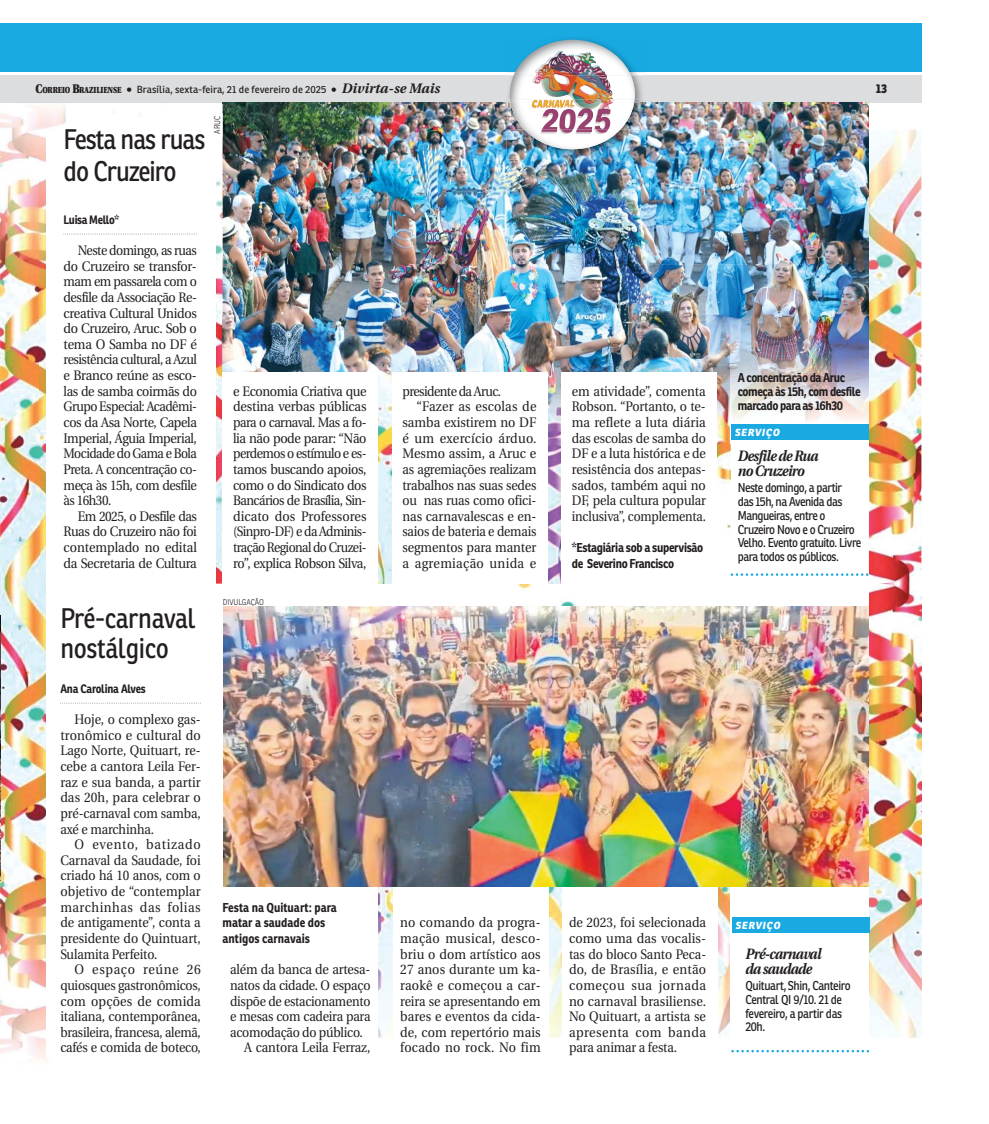
<style>
.page{position:relative;width:989px;height:1124px;background:#fff}
.page>*{position:absolute;margin:0;border:0;box-sizing:border-box;transform-origin:0 0}
.t1{font:27.5px/32.5px "Ronnia";letter-spacing:-.04em;color:#231f20;scale:.9 1}
.t2{font:27.5px/30px "Ronnia";letter-spacing:-.015em;color:#231f20;scale:.9 1}
.t3{font:italic 700 15px/15px "Utopia";letter-spacing:-.045em;color:#231f20;scale:.9 1}
.t4{font:13.75px/15.6px "Utopia";letter-spacing:-.015em;color:#231f20;text-align:justify;scale:.92 1}
.t5{font:13.75px/15.6px "Utopia";letter-spacing:-.015em;color:#231f20;text-align:justify;scale:.91 1}
.t6{font:13.75px/15.6px "Utopia";letter-spacing:-.015em;color:#231f20;text-align:justify;scale:.9 1}
.t7{font:13.75px "Utopia";letter-spacing:-.015em;color:#231f20;scale:.89 1}
.t8{font:13.75px "Utopia";letter-spacing:.02em;color:#231f20;scale:.92 1}
.t9{font:13.75px "Utopia";letter-spacing:-.045em;color:#231f20;scale:.9 1}
.t10{font:13.75px "Utopia";letter-spacing:.01em;color:#231f20;scale:.92 1}
.t11{font:13.75px "Utopia";letter-spacing:.025em;color:#231f20;scale:.92 1}
.t12{font:12.5px/13.8px "Ronnia";letter-spacing:-.045em;color:#231f20;scale:.9 1}
.t13{font:700 12.5px/13.8px "Ronnia";letter-spacing:-.03em;color:#231f20;scale:.9 1}
.t14{font:700 12.5px/15.6px "Ronnia";color:#231f20;scale:.9 1}
.t15{font:800 12.5px "Ronnia";color:#231f20;scale:.9 1}
.t16{font:700 11.88px "Ronnia";letter-spacing:-.03em;color:#231f20;scale:.9 1}
.t17{font:10px "Ronnia";letter-spacing:.005em;color:#231f20}
.t18{font:italic 800 10px "Ronnia";letter-spacing:.075em;color:#fff}
.t19{font:300 8.12px "Ronnia";color:#231f20;scale:.9 1}
.s1{font-family:"Utopia";font-weight:900;font-size:12.5px}
.s2{font-family:"Utopia";font-weight:900;font-size:8.75px}
.s3{font-family:"Utopia";font-weight:700;font-style:italic;font-size:13.75px}
</style>
<div class="page">
<div style="left:0;top:75px;width:921px;height:28px;background:#dcddde"></div>
<div style="left:0;top:23px;width:921px;height:49px;background:#19aae2"></div>
<img style="left:0;top:583px;width:46px;height:447px">
<img style="left:0;top:1030px;width:48px;height:31px">
<div style="left:46px;top:567px;width:754px;height:499px;background:#fff;border-radius:15px"></div>
<img style="left:868px;top:130px;width:53px;height:907px">
<img style="left:717px;top:399px;width:13px;height:131px">
<img style="left:377px;top:584px;width:353px;height:453px">
<img style="left:869px;top:583px;width:52px;height:1px">
<img style="left:40px;top:434px;width:182px;height:149px">
<img style="left:0;top:106px;width:40px;height:477px">
<img style="left:40px;top:105px;width:182px;height:329px">
<img style="left:222px;top:102px;width:284px;height:1px">
<img style="left:215px;top:567px;width:7px;height:16px">
<img style="left:281px;top:264px;width:360px;height:320px">
<img style="left:641px;top:103px;width:227px;height:161px">
<img style="left:641px;top:264px;width:113px;height:135px">
<img style="left:754px;top:264px;width:114px;height:53px">
<img style="left:222px;top:104px;width:82px;height:212px">
<img style="left:303px;top:104px;width:338px;height:26px">
<img style="left:222px;top:316px;width:59px;height:56px">
<img style="left:222px;top:103px;width:419px;height:1px">
<img style="left:281px;top:130px;width:239px;height:134px">
<img style="left:520px;top:160px;width:121px;height:104px">
<div style="left:46px;top:133px;width:169px;height:919px;background:#fff"></div>
<div style="left:222px;top:372px;width:155px;height:211px;background:#fff"></div>
<div style="left:393px;top:886px;width:155px;height:166px;background:#fff"></div>
<div style="left:562px;top:886px;width:155px;height:166px;background:#fff"></div>
<div style="left:730px;top:574px;width:139px;height:478px;background:#fff"></div>
<div style="left:392px;top:372px;width:156px;height:211px;background:#fff"></div>
<div style="left:561px;top:372px;width:155px;height:211px;background:#fff"></div>
<img style="left:730px;top:317px;width:138px;height:105px">
<svg style="left:65px;top:234px;width:132px;height:1px"></svg>
<div style="left:731px;top:424px;width:137px;height:16px;background:#1ba9e1"></div>
<svg style="left:730px;top:573px;width:138px;height:2px"></svg>
<div style="left:732px;top:916px;width:137px;height:16px;background:#1ba9e1"></div>
<svg style="left:731px;top:1050px;width:138px;height:2px"></svg>
<div style="left:213px;top:112px;width:9px;height:27px;background:#fff;border-radius:3px"></div>
<svg style="left:60px;top:702px;width:141px;height:1px"></svg>
<img style="left:506px;top:38px;width:139px;height:65px">
<img style="left:506px;top:130px;width:139px;height:30px">
<img style="left:513px;top:72px;width:118px;height:3px">
<img style="left:510px;top:75px;width:125px;height:29px">
<img style="left:515px;top:51px;width:70px;height:21px">
<img style="left:534px;top:103px;width:100px;height:27px">
<img style="left:524px;top:130px;width:96px;height:19px">
<img style="left:535px;top:72px;width:72px;height:3px">
<img style="left:532px;top:75px;width:81px;height:24px">
<img style="left:535px;top:52px;width:70px;height:20px">
<img style="left:565px;top:99px;width:48px;height:5px">
<img style="left:574px;top:103px;width:30px;height:27px">
<img style="left:575px;top:130px;width:33px;height:4px">
<svg style="left:532px;top:100px;width:34px;height:8px"></svg>
<img style="left:541px;top:109px;width:34px;height:21px">
<img style="left:559px;top:130px;width:14px;height:4px">
<img style="left:540px;top:130px;width:17px;height:4px">
<img style="left:223px;top:606px;width:645px;height:280px">
<img style="left:0;top:615px;width:1px;height:265px">
<p class="t17" style="left:36px;top:85px;width:406px"><span class="s1">C</span><span class="s2">ORREIO</span> <span class="s1">B</span><span class="s2">RAZILIENSE</span> <span class="s1">•</span> Brasília, sexta-feira, 21 de fevereiro de 2025 <span class="s1">•</span> <span class="s3">Divirta-se Mais</span></p>
<p class="t15" style="left:876px;top:84px;width:14px">13</p>
<h1 class="t1" style="left:64px;top:125px;width:159px">Festa nas ruas do Cruzeiro</h1>
<p class="t19" style="left:213px;top:133px;width:21px;rotate:-90deg">ARUC</p>
<p class="t16" style="left:64px;top:214px;width:63px">Luisa Mello*</p>
<p class="t6" style="left:64px;top:243px;width:150px;text-indent:14px">Neste domingo, as ruas do Cruzeiro se transfor&shy;mam em passarela com o desfile da Associação Re&shy;creativa Cultural Unidos do Cruzeiro, Aruc. Sob o tema O Samba no DF é resistência cultural, a Azul e Branco reúne as esco&shy;las de samba coirmãs do Grupo Especial: Acadêmi&shy;cos da Asa Norte, Capela Imperial, Águia Imperial, Mocidade do Gama e Bola Preta. A concentração co&shy;meça às 15h, com desfile às 16h30.</p>
<p class="t5" style="left:64px;top:508px;width:148px;text-indent:14px">Em 2025, o Desfile das Ruas do Cruzeiro não foi contemplado no edital da Secretaria de Cultura</p>
<h1 class="t2" style="left:60px;top:604px;width:152px">Pré-carnaval nostálgico</h1>
<p class="t16" style="left:60px;top:683px;width:96px">Ana Carolina Alves</p>
<p class="t5" style="left:60px;top:711px;width:156px;text-indent:14px">Hoje, o complexo gas&shy;tronômico e cultural do Lago Norte, Quituart, re&shy;cebe a cantora Leila Fer&shy;raz e sua banda, a partir das 20h, para celebrar o pré-carnaval com samba, axé e marchinha.</p>
<p class="t4" style="left:60px;top:836px;width:154px;text-indent:14px">O evento, batizado Carnaval da Saudade, foi criado há 10 anos, com o objetivo de “contemplar marchinhas das folias de antigamente”, conta a presidente do Quintuart, Sulamita Perfeito.</p>
<p class="t4" style="left:60px;top:961px;width:154px;text-indent:14px">O espaço reúne 26 quiosques gastronômicos, com opções de comida italiana, contemporânea, brasileira, francesa, alemã, cafés e comida de boteco,</p>
<p class="t4" style="left:233px;top:383px;width:146px">e Economia Criativa que destina verbas públicas para o carnaval. Mas a fo&shy;lia não pode parar: “Não perdemos o estímulo e es&shy;tamos buscando apoios, como o do Sindicato dos Bancários de Brasília, Sin&shy;dicato dos Professores (Sinpro-DF) e da Adminis&shy;tração Regional do Cruzei&shy;ro”, explica Robson Silva,</p>
<p class="t19" style="left:223px;top:597px;width:47px">DIVULGAÇÃO</p>
<p class="t14" style="left:222px;top:900px;width:128px">Festa na Quituart: para matar a saudade dos antigos carnavais</p>
<p class="t5" style="left:230px;top:961px;width:156px">além da banca de artesa-</p>
<p class="t6" style="left:230px;top:977px;width:157px">natos da cidade. O espaço</p>
<p class="t7" style="left:230px;top:993px;width:159px">dispõe de estacionamento</p>
<p class="t6" style="left:230px;top:1008px;width:157px">e mesas com cadeira para</p>
<p class="t6" style="left:230px;top:1024px;width:149px">acomodação do público.</p>
<p class="t5" style="left:244px;top:1039px;width:140px">A cantora Leila Ferraz,</p>
<p class="t9" style="left:402px;top:383px;width:111px">presidente da Aruc.</p>
<p class="t10" style="left:416px;top:399px;width:132px">“Fazer as escolas de</p>
<p class="t4" style="left:402px;top:414px;width:147px">samba existirem no DF</p>
<p class="t8" style="left:402px;top:430px;width:147px">é um exercício árduo.</p>
<p class="t4" style="left:402px;top:446px;width:147px">Mesmo assim, a Aruc e</p>
<p class="t6" style="left:402px;top:461px;width:150px">as agremiações realizam</p>
<p class="t6" style="left:402px;top:477px;width:150px">trabalhos nas suas sedes</p>
<p class="t6" style="left:402px;top:493px;width:150px">ou nas ruas como ofici-</p>
<p class="t5" style="left:402px;top:508px;width:149px">nas carnavalescas e en-</p>
<p class="t7" style="left:402px;top:524px;width:152px">saios de bateria e demais</p>
<p class="t5" style="left:402px;top:539px;width:149px">segmentos para manter</p>
<p class="t11" style="left:402px;top:555px;width:147px">a agremiação unida e</p>
<p class="t5" style="left:572px;top:383px;width:149px">em atividade”, comenta Robson. “Portanto, o te&shy;ma reflete a luta diária das escolas de samba do DF e a luta histórica e de resistência dos antepas&shy;sados, também aqui no DF, pela cultura popular inclusiva”, complementa.</p>
<p class="t13" style="left:572px;top:541px;width:148px;line-height:15.6px">*Estagiária sob a supervisão de Severino Francisco</p>
<p class="t13" style="left:737px;top:372px;width:138px">A concentração da Aruc começa às 15h, com desfile marcado para as 16h30</p>
<p class="t18" style="left:735px;top:428px;width:46px">SERVIÇO</p>
<p class="t3" style="left:737px;top:449px;width:91px">Desfile de Rua no Cruzeiro</p>
<p class="t12" style="left:737px;top:482px;width:139px">Neste domingo, a partir<br>das 15h, na Avenida das<br>Mangueiras, entre o<br>Cruzeiro Novo e o Cruzeiro<br>Velho. Evento gratuito. Livre para todos os públicos.</p>
<p class="t4" style="left:400px;top:914px;width:154px">no comando da progra&shy;mação musical, desco&shy;briu o dom artístico aos 27 anos durante um ka&shy;raokê e começou a car&shy;reira se apresentando em bares e eventos da cida&shy;de, com repertório mais focado no rock. No fim</p>
<p class="t5" style="left:569px;top:914px;width:152px">de 2023, foi selecionada como uma das vocalis&shy;tas do bloco Santo Peca&shy;do, de Brasília, e então começou sua jornada no carnaval brasiliense.<br>No Quituart, a artista se apresenta com banda para animar a festa.</p>
<p class="t18" style="left:735px;top:921px;width:46px">SERVIÇO</p>
<p class="t3" style="left:745px;top:947px;width:86px">Pré-carnaval da saudade</p>
<p class="t12" style="left:745px;top:979px;width:118px">Quituart, Shin, Canteiro<br>Central QI 9/10. 21 de fevereiro, a partir das<br>20h.</p>
</div>
